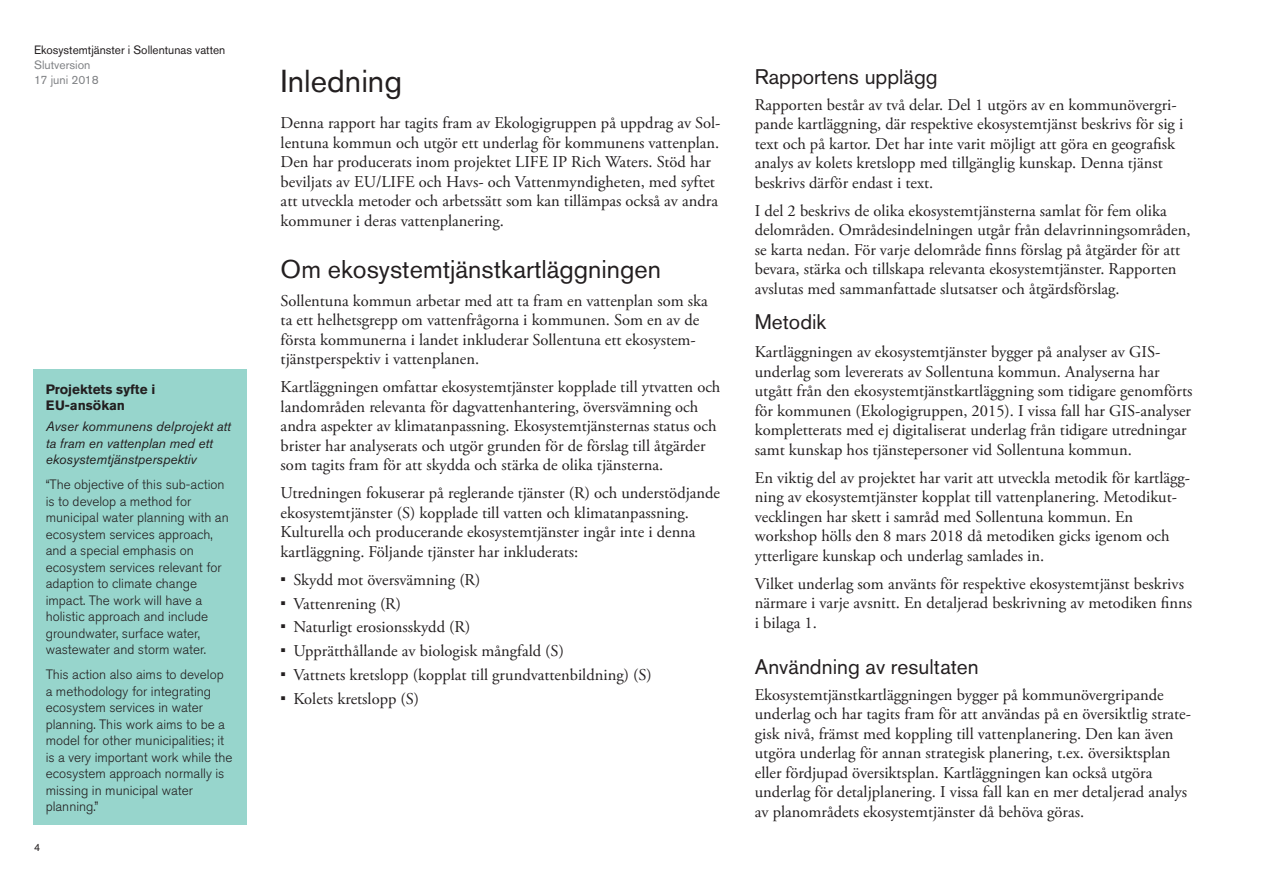
<style>
.page{position:relative;width:1263px;height:893px;background:#fff}
.page>*{position:absolute;margin:0;border:0;box-sizing:border-box;transform-origin:0 0}
.Rubrik_1{font:31.5px "Akzidenz Grotesk Std";color:#231f20}
.Rubrik_2{font:25.5px "Akzidenz Grotesk Std";color:#231f20}
.Rubrik_3{font:21px "Akzidenz Grotesk Std";color:#231f20}
.t1{font:16.5px/19.5px "Adobe Garamond Pro";color:#231f20}
.EKO_löptext_stor_fär{font:300 13.5px/16.5px "Akzidenz Grotesk Std";color:#231f20}
.EKO_löptext_stor_fär-2{font:italic 13.5px/16.5px "Akzidenz Grotesk Std";color:#231f20}
.EKO_rubrik_till_text{font:700 13.5px/16.5px "Akzidenz Grotesk Std";color:#231f20}
.t2{font:12px "Akzidenz Grotesk Std";color:#231f20}
.t3{font:12px/15px "Akzidenz Grotesk Std";color:#808285}
.t4{font:10.5px "Akzidenz Grotesk Std";color:#231f20}
.s1{font-family:"Akzidenz Grotesk Std"}
</style>
<div class="page">
<div style="left:33px;top:370px;width:214px;height:455px;background:#97d5cc"></div>
<p class="t2" style="left:34px;top:43px;width:193px">Ekosystemtjänster i Sollentunas vatten</p>
<p class="t3" style="left:34px;top:57px;width:66px">Slutversion<br>17 juni 2018</p>
<p class="Rubrik_1" style="left:281px;top:62px;width:123px">Inledning</p>
<p class="t1" style="left:281px;top:114px;width:441px">Denna rapport har tagits fram av Ekologigruppen på uppdrag av Sol&shy;lentuna kommun och utgör ett underlag för kommunens vattenplan.<br>Den har producerats inom projektet LIFE IP Rich Waters. Stöd har beviljats av EU/LIFE och Havs- och Vattenmyndigheten, med syftet att utveckla metoder och arbetssätt som kan tillämpas också av andra kommuner i deras vattenplanering.</p>
<p class="Rubrik_2" style="left:281px;top:254px;width:382px">Om ekosystemtjänstkartläggningen</p>
<p class="t1" style="left:281px;top:291px;width:429px">Sollentuna kommun arbetar med att ta fram en vattenplan som ska ta ett helhetsgrepp om vattenfrågorna i kommunen. Som en av de första kommunerna i landet inkluderar Sollentuna ett ekosystem&shy;tjänstperspektiv i vattenplanen.</p>
<p class="t1" style="left:281px;top:378px;width:441px">Kartläggningen omfattar ekosystemtjänster kopplade till ytvatten och landområden relevanta för dagvattenhantering, översvämning och andra aspekter av klimatanpassning. Ekosystemtjänsternas status och brister har analyserats och utgör grunden för de förslag till åtgärder som tagits fram för att skydda och stärka de olika tjänsterna.</p>
<p class="t1" style="left:281px;top:484px;width:441px">Utredningen fokuserar på reglerande tjänster (R) och understödjande ekosystemtjänster (S) kopplade till vatten och klimatanpassning.<br>Kulturella och producerande ekosystemtjänster ingår inte i denna kartläggning. Följande tjänster har inkluderats:</p>
<p class="t1" style="left:281px;top:570px;width:201px"><span class="s1">•</span> Skydd mot översvämning (R)</p>
<p class="t1" style="left:281px;top:594px;width:122px"><span class="s1">•</span> Vattenrening (R)</p>
<p class="t1" style="left:281px;top:618px;width:191px"><span class="s1">•</span> Naturligt erosionsskydd (R)</p>
<p class="t1" style="left:281px;top:642px;width:285px"><span class="s1">•</span> Upprätthållande av biologisk mångfald (S)</p>
<p class="t1" style="left:281px;top:665px;width:373px"><span class="s1">•</span> Vattnets kretslopp (kopplat till grundvattenbildning) (S)</p>
<p class="t1" style="left:281px;top:689px;width:140px"><span class="s1">•</span> Kolets kretslopp (S)</p>
<p class="EKO_rubrik_till_text" style="left:46px;top:381px;width:111px">Projektets syfte i<br>EU-ansökan</p>
<p class="EKO_löptext_stor_fär-2" style="left:46px;top:418px;width:187px">Avser kommunens delprojekt att ta fram en vattenplan med ett ekosystemtjänstperspektiv</p>
<p class="EKO_löptext_stor_fär" style="left:46px;top:476px;width:184px">“The objective of this sub-action is to develop a method for municipal water planning with an ecosystem services approach, and a special emphasis on ecosystem services relevant for adaption to climate change impact. The work will have a holistic approach and include groundwater, surface water, wastewater and storm water.</p>
<p class="EKO_löptext_stor_fär" style="left:46px;top:666px;width:188px">This action also aims to develop a methodology for integrating ecosystem services in water planning. This work aims to be a model for other municipalities; it is a very important work while the ecosystem approach normally is missing in municipal water planning.”</p>
<p class="t4" style="left:34px;top:841px;width:8px">4</p>
<p class="Rubrik_3" style="left:755px;top:64px;width:184px">Rapportens upplägg</p>
<p class="t1" style="left:755px;top:95px;width:430px">Rapporten består av två delar. Del 1 utgörs av en kommunövergri&shy;pande kartläggning, där respektive ekosystemtjänst beskrivs för sig i text och på kartor. Det har inte varit möjligt att göra en geografisk analys av kolets kretslopp med tillgänglig kunskap. Denna tjänst beskrivs därför endast i text.</p>
<p class="t1" style="left:755px;top:201px;width:437px">I del 2 beskrivs de olika ekosystemtjänsterna samlat för fem olika delområden. Områdesindelningen utgår från delavrinningsområden, se karta nedan. För varje delområde finns förslag på åtgärder för att bevara, stärka och tillskapa relevanta ekosystemtjänster. Rapporten avslutas med sammanfattade slutsatser och åtgärdsförslag.</p>
<p class="Rubrik_3" style="left:755px;top:309px;width:73px">Metodik</p>
<p class="t1" style="left:755px;top:343px;width:439px">Kartläggningen av ekosystemtjänster bygger på analyser av GIS&shy;underlag som levererats av Sollentuna kommun. Analyserna har utgått från den ekosystemtjänstkartläggning som tidigare genomförts för kommunen (Ekologigruppen, 2015). I vissa fall har GIS-analyser kompletterats med ej digitaliserat underlag från tidigare utredningar samt kunskap hos tjänstepersoner vid Sollentuna kommun.</p>
<p class="t1" style="left:755px;top:468px;width:437px">En viktig del av projektet har varit att utveckla metodik för kartlägg&shy;ning av ekosystemtjänster kopplat till vattenplanering. Metodikut&shy;vecklingen har skett i samråd med Sollentuna kommun. En workshop hölls den 8 mars 2018 då metodiken gicks igenom och ytterligare kunskap och underlag samlades in.</p>
<p class="t1" style="left:755px;top:574px;width:439px">Vilket underlag som använts för respektive ekosystemtjänst beskrivs närmare i varje avsnitt. En detaljerad beskrivning av metodiken finns i bilaga 1.</p>
<p class="Rubrik_3" style="left:755px;top:654px;width:226px">Användning av resultaten</p>
<p class="t1" style="left:755px;top:685px;width:438px">Ekosystemtjänstkartläggningen bygger på kommunövergripande underlag och har tagits fram för att användas på en översiktlig strate&shy;gisk nivå, främst med koppling till vattenplanering. Den kan även utgöra underlag för annan strategisk planering, t.ex. översiktsplan eller fördjupad översiktsplan. Kartläggningen kan också utgöra underlag för detaljplanering. I vissa fall kan en mer detaljerad analys av planområdets ekosystemtjänster då behöva göras.</p>
</div>
